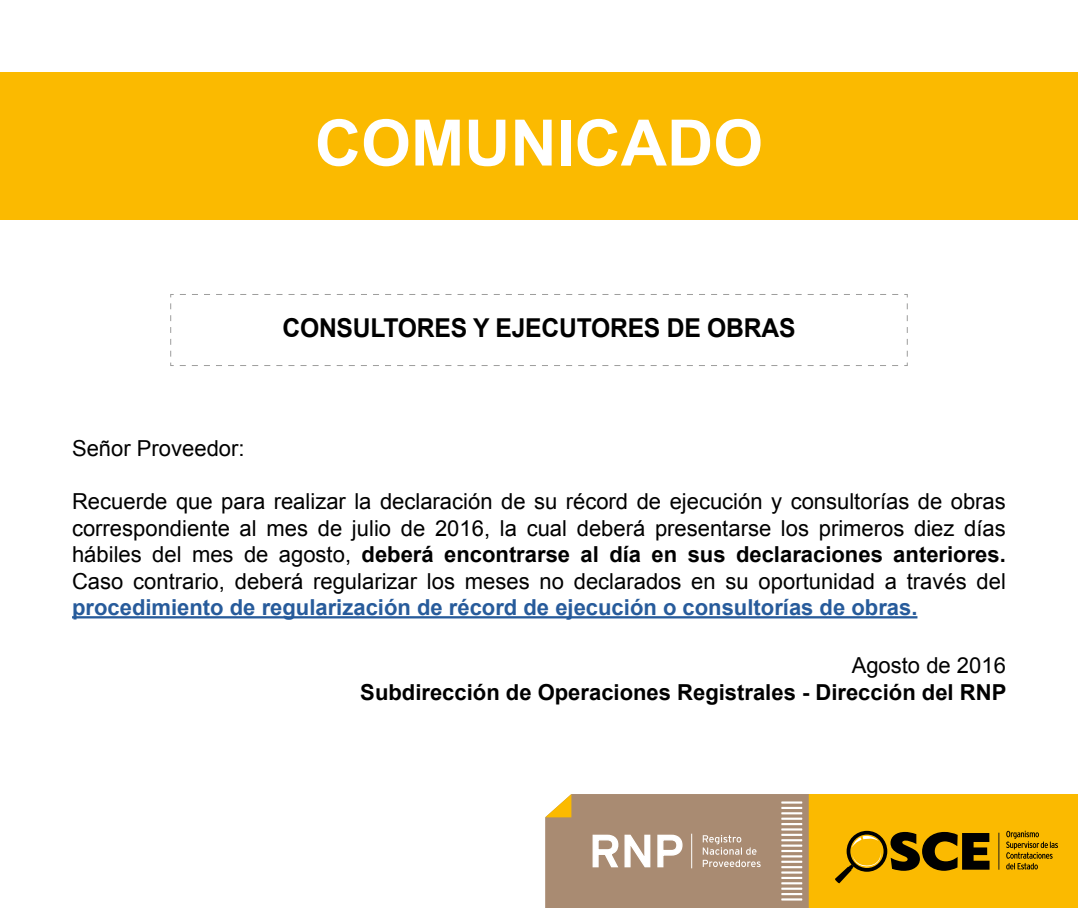
<style>
.page{position:relative;width:1078px;height:908px;background:#fff}
.page>*{position:absolute;margin:0;border:0;box-sizing:border-box;transform-origin:0 0}
.t1{font:700 64px "Arial";color:#fff}
.t2{font:700 26px "Arial";letter-spacing:-.01em;color:#000;scale:.95 1}
.t3{font:22px/26.4px "Arial";color:#000;text-align:justify}
.t4{font:700 22px "Arial";color:#275b9b}
.t5{font:700 22px "Arial";color:#000}
.s1{font-weight:700}
</style>
<div class="page">
<div style="left:0;top:72px;width:1077px;height:147px;background:#fbba00"></div>
<hr style="left:72px;top:616px;width:845px;height:2px;background:#275b9b">
<svg style="left:170px;top:294px;width:738px;height:72px"></svg>
<div style="left:808px;top:793px;width:269px;height:114px;background:#fbba00"></div>
<svg style="left:1006px;top:830px;width:51px;height:39px"></svg>
<hr style="left:998px;top:832px;width:1px;height:37px;background:#1e1e1c">
<svg style="left:835px;top:830px;width:154px;height:53px"></svg>
<svg style="left:545px;top:794px;width:263px;height:113px"></svg>
<hr style="left:691px;top:833px;width:1px;height:34px;background:#fff">
<h1 class="t1" style="left:315px;top:101px;width:449px">COMUNICADO</h1>
<p class="t2" style="left:282px;top:310px;width:541px">CONSULTORES Y EJECUTORES DE OBRAS</p>
<p class="t3" style="left:72px;top:435px;width:174px">Señor Proveedor:</p>
<p class="t3" style="left:72px;top:488px;width:935px">Recuerde que para realizar la declaración de su récord de ejecución y consultorías de obras correspondiente al mes de julio de 2016, la cual deberá presentarse los primeros diez días hábiles del mes de agosto, <span class="s1">deberá encontrarse al día en sus declaraciones anteriores.<br></span>Caso contrario, deberá regularizar los meses no declarados en su oportunidad a través del</p>
<p class="t4" style="left:72px;top:592px;width:846px">procedimiento de regularización de récord de ejecución o consultorías de obras.</p>
<p class="t3" style="left:851px;top:652px;width:156px">Agosto de 2016</p>
<p class="t5" style="left:360px;top:677px;width:647px">Subdirección de Operaciones Registrales - Dirección del RNP</p>
</div>
